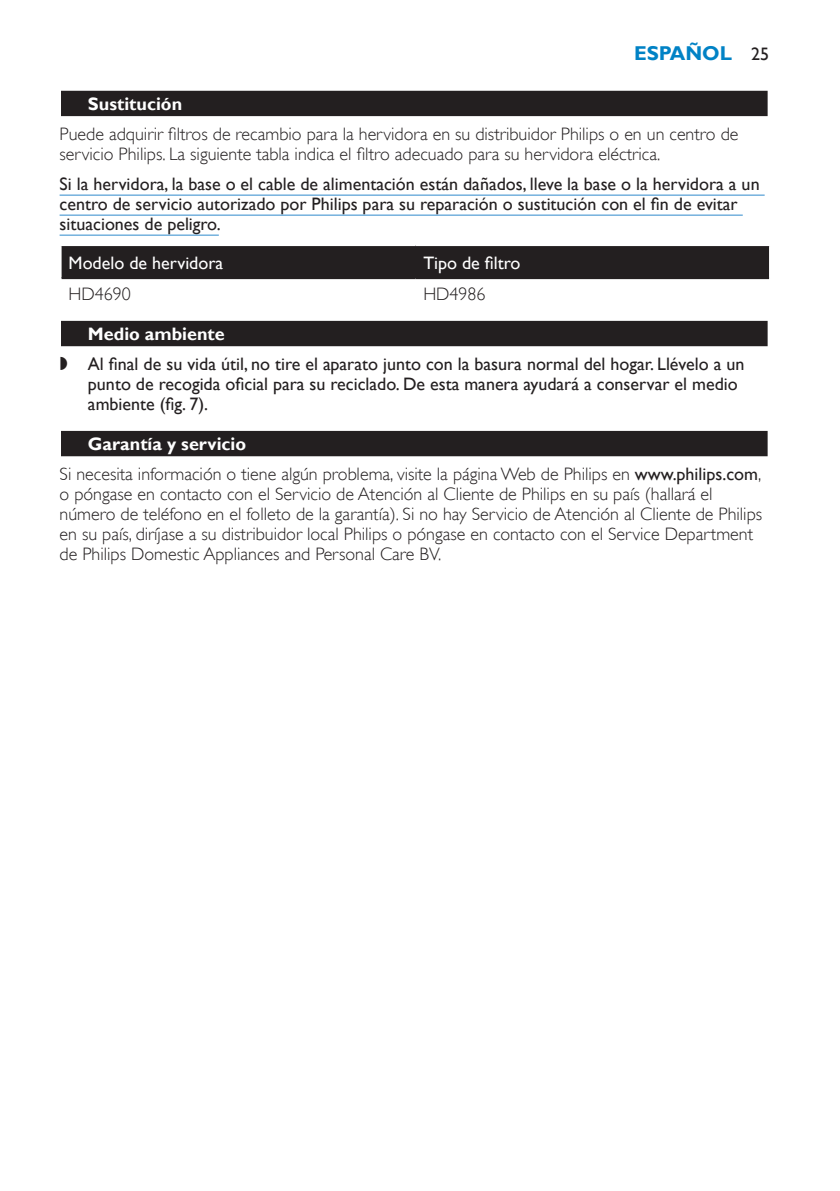
<style>
.page{position:relative;width:840px;height:1191px;background:#fff}
.page>*{position:absolute;margin:0;border:0;box-sizing:border-box;transform-origin:0 0}
.t1{font:700 20px "Gill Sans Alt One WGL";color:#0082c5}
.t2{font:18px/20px "Gill Sans Alt One WGL Light";color:#231f20}
.t3{font:18px/20px "Gill Sans Alt One WGL";color:#231f20}
.t4{font:700 18px "Gill Sans Alt One WGL";color:#fff}
.t5{font:18px "Gill Sans Alt One WGL";color:#fff}
.t6{font:18px "Philips Ll Font Plain";color:#231f20}
.s1{font-weight:400;font-size:18px;color:#231f20}
.s2{font-family:"Gill Sans Alt One WGL"}
</style>
<div class="page">
<div style="left:60px;top:90px;width:708px;height:28px;background:#e4e3e3"></div>
<div style="left:61px;top:91px;width:706px;height:25px;background:#231f20"></div>
<hr style="left:60px;top:194px;width:704px;height:2px;background:#74b1dd">
<hr style="left:60px;top:214px;width:682px;height:2px;background:#74b1dd">
<hr style="left:60px;top:234px;width:159px;height:2px;background:#74b1dd">
<div style="left:60px;top:320px;width:708px;height:28px;background:#cdcccd"></div>
<div style="left:61px;top:321px;width:706px;height:25px;background:#231f20"></div>
<div style="left:60px;top:430px;width:708px;height:28px;background:#c3c2c2"></div>
<div style="left:61px;top:431px;width:706px;height:25px;background:#231f20"></div>
<div style="left:62px;top:246px;width:706px;height:31px;background:#231f20"></div>
<hr style="left:62px;top:277px;width:353px;height:2px;background:#231f20">
<hr style="left:415px;top:277px;width:353px;height:2px;background:#231f20">
<p class="t1" style="left:633px;top:40px;width:136px">Español <span class="s1">25</span></p>
<p class="t4" style="left:88px;top:92px;width:96px">Sustitución</p>
<p class="t2" style="left:60px;top:124px;width:680px">Puede adquirir filtros de recambio para la hervidora en su distribuidor Philips o en un centro de servicio Philips. La siguiente tabla indica el filtro adecuado para su hervidora eléctrica.</p>
<p class="t3" style="left:60px;top:174px;width:701px">Si la hervidora, la base o el cable de alimentación están dañados, lleve la base o la hervidora a un centro de servicio autorizado por Philips para su reparación o sustitución con el fin de evitar situaciones de peligro.</p>
<p class="t5" style="left:69px;top:251px;width:156px">Modelo de hervidora</p>
<p class="t5" style="left:423px;top:251px;width:99px">Tipo de filtro</p>
<p class="t2" style="left:69px;top:284px;width:64px">HD4690</p>
<p class="t2" style="left:423px;top:284px;width:64px">HD4986</p>
<p class="t4" style="left:88px;top:322px;width:138px">Medio ambiente</p>
<p class="t3" style="left:88px;top:354px;width:657px">Al final de su vida útil, no tire el aparato junto con la basura normal del hogar. Llévelo a un punto de recogida oficial para su reciclado. De esta manera ayudará a conservar el medio ambiente (fig. 7).</p>
<p class="t4" style="left:88px;top:432px;width:160px">Garantía y servicio</p>
<p class="t2" style="left:60px;top:464px;width:703px">Si necesita información o tiene algún problema, visite la página Web de Philips en <span class="s2">www.philips.com</span>, o póngase en contacto con el Servicio de Atención al Cliente de Philips en su país (hallará el número de teléfono en el folleto de la garantía). Si no hay Servicio de Atención al Cliente de Philips en su país, diríjase a su distribuidor local Philips o póngase en contacto con el Service Department de Philips Domestic Appliances and Personal Care BV.</p>
<p class="t6" style="left:60px;top:353px;width:10px">,</p>
</div>
